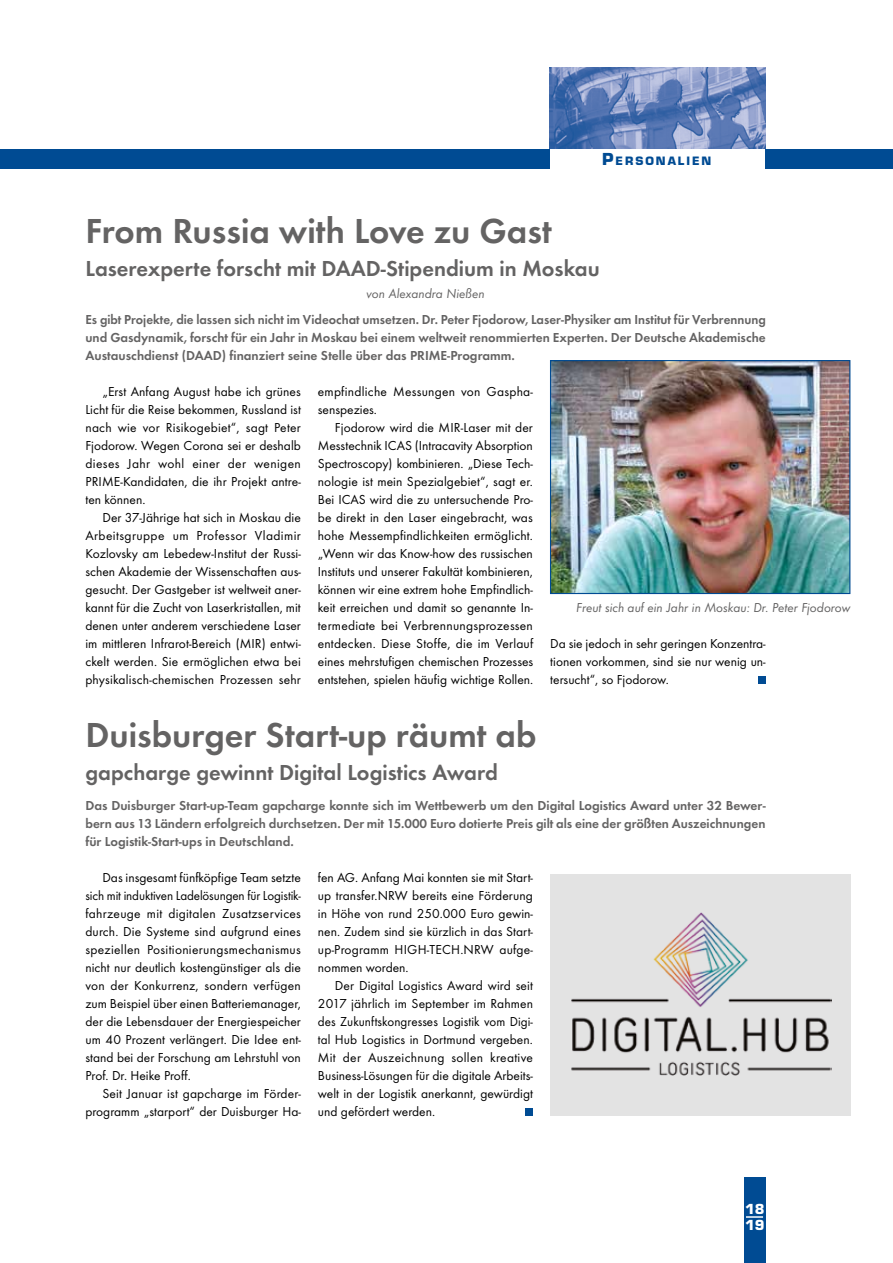
<style>
.page{position:relative;width:893px;height:1263px;background:#fff}
.page>*{position:absolute;margin:0;border:0;box-sizing:border-box;transform-origin:0 0}
.t1{font:36px "Futura T Dem";color:#646363}
.t2{font:22.5px "Futura T Dem";color:#646363}
.t3{font:13.5px/18px "Futura T Boo";color:#000;text-align:justify}
.t4{font:13.5px/18px "Futura T Dem";color:#646363;text-align:justify}
.t5{font:13.5px "Futura T Boo Obl";color:#646363}
.t6{font:700 13.5px/16.2px "Eurostile";color:#fff}
.t7{font:700 11.25px "Eurostile";letter-spacing:.17em;color:#004b93}
.s1{font-size:16.05px}
</style>
<div class="page">
<div style="left:0;top:149px;width:550px;height:20px;background:#004b93"></div>
<div style="left:765px;top:149px;width:128px;height:20px;background:#004b93"></div>
<div style="left:758px;top:676px;width:8px;height:8px;background:#004b93"></div>
<div style="left:525px;top:1108px;width:8px;height:8px;background:#004b93"></div>
<img style="left:552px;top:362px;width:296px;height:230px">
<div style="left:550px;top:360px;width:300px;height:234px;border:1px solid #004b93"></div>
<div style="left:550px;top:874px;width:300px;height:242px;background:#e3e3e3"></div>
<img style="left:571px;top:912px;width:261px;height:163px">
<div style="left:744px;top:1178px;width:21px;height:85px;background:#004b93"></div>
<svg style="left:746px;top:1216px;width:17px;height:2px"></svg>
<img style="left:550px;top:68px;width:215px;height:81px">
<p class="t7" style="left:602px;top:154px;width:111px"><span class="s1">P</span>ERSONALIEN</p>
<h1 class="t1" style="left:85px;top:210px;width:468px">From Russia with Love zu Gast</h1>
<h2 class="t2" style="left:85px;top:255px;width:516px">Laserexperte forscht mit DAAD-Stipendium in Moskau</h2>
<p class="t5" style="left:367px;top:286px;width:119px">von Alexandra Nießen</p>
<p class="t4" style="left:85px;top:310px;width:682px">Es gibt Projekte, die lassen sich nicht im Videochat umsetzen. Dr. Peter Fjodorow, Laser-Physiker am Institut für Verbrennung und Gasdynamik, forscht für ein Jahr in Moskau bei einem weltweit renommierten Experten. Der Deutsche Akademische Austauschdienst (DAAD) finanziert seine Stelle über das PRIME-Programm.</p>
<p class="t3" style="left:85px;top:383px;width:217px;text-indent:17px">„Erst Anfang August habe ich grünes Licht für die Reise bekommen, Russland ist nach wie vor Risikogebiet“, sagt Peter Fjodorow. Wegen Corona sei er deshalb dieses Jahr wohl einer der wenigen PRIME-Kandidaten, die ihr Projekt antre&shy;ten können.</p>
<p class="t3" style="left:85px;top:509px;width:217px;text-indent:17px">Der 37-Jährige hat sich in Moskau die Arbeitsgruppe um Professor Vladimir Kozlovsky am Lebedew-Institut der Russi&shy;schen Akademie der Wissenschaften aus&shy;gesucht. Der Gastgeber ist weltweit aner&shy;kannt für die Zucht von Laserkristallen, mit denen unter anderem verschiedene Laser im mittleren Infrarot-Bereich (MIR) entwi&shy;ckelt werden. Sie ermöglichen etwa bei physikalisch-chemischen Prozessen sehr</p>
<p class="t3" style="left:318px;top:383px;width:217px">empfindliche Messungen von Gaspha&shy;senspezies.</p>
<p class="t3" style="left:318px;top:419px;width:217px;text-align:left;text-indent:17px">Fjodorow wird die MIR-Laser mit der Messtechnik ICAS (Intracavity Absorption Spectroscopy) kombinieren. „Diese Tech&shy;nologie ist mein Spezialgebiet“, sagt er.<br>Bei ICAS wird die zu untersuchende Pro&shy;be direkt in den Laser eingebracht, was hohe Messempfindlichkeiten ermöglicht. „Wenn wir das Know-how des russischen Instituts und unserer Fakultät kombinieren, können wir eine extrem hohe Empfindlich&shy;keit erreichen und damit so genannte In&shy;termediate bei Verbrennungsprozessen entdecken. Diese Stoffe, die im Verlauf eines mehrstufigen chemischen Prozesses entstehen, spielen häufig wichtige Rollen.</p>
<p class="t5" style="left:576px;top:600px;width:276px">Freut sich auf ein Jahr in Moskau: Dr. Peter Fjodorow</p>
<p class="t3" style="left:550px;top:634px;width:217px">Da sie jedoch in sehr geringen Konzentra&shy;tionen vorkommen, sind sie nur wenig un&shy;tersucht“, so Fjodorow.</p>
<h1 class="t1" style="left:85px;top:714px;width:453px">Duisburger Start-up räumt ab</h1>
<h2 class="t2" style="left:85px;top:759px;width:414px">gapcharge gewinnt Digital Logistics Award</h2>
<p class="t4" style="left:85px;top:796px;width:682px">Das Duisburger Start-up-Team gapcharge konnte sich im Wettbewerb um den Digital Logistics Award unter 32 Bewer&shy;bern aus 13 Ländern erfolgreich durchsetzen. Der mit 15.000 Euro dotierte Preis gilt als eine der größten Auszeichnungen für Logistik-Start-ups in Deutschland.</p>
<p class="t3" style="left:85px;top:869px;width:217px;text-indent:17px">Das insgesamt fünfköpfige Team setzte sich mit induktiven Ladelösungen für Logistik&shy;fahrzeuge mit digitalen Zusatzservices durch. Die Systeme sind aufgrund eines speziellen Positionierungsmechanismus nicht nur deutlich kostengünstiger als die von der Konkurrenz, sondern verfügen zum Beispiel über einen Batteriemanager, der die Lebensdauer der Energiespeicher um 40 Prozent verlängert. Die Idee ent&shy;stand bei der Forschung am Lehrstuhl von Prof. Dr. Heike Proff.</p>
<p class="t3" style="left:85px;top:1085px;width:217px;text-align:right">Seit Januar ist gapcharge im Förder&shy;programm „starport“ der Duisburger Ha-</p>
<p class="t3" style="left:318px;top:869px;width:217px">fen AG. Anfang Mai konnten sie mit Start&shy;up transfer.NRW bereits eine Förderung in Höhe von rund 250.000 Euro gewin&shy;nen. Zudem sind sie kürzlich in das Start&shy;up-Programm HIGH-TECH.NRW aufge&shy;nommen worden.</p>
<p class="t3" style="left:318px;top:977px;width:217px;text-align:left;text-indent:17px">Der Digital Logistics Award wird seit 2017 jährlich im September im Rahmen des Zukunftskongresses Logistik vom Digi&shy;tal Hub Logistics in Dortmund vergeben.<br>Mit der Auszeichnung sollen kreative Business-Lösungen für die digitale Arbeits&shy;welt in der Logistik anerkannt, gewürdigt und gefördert werden.</p>
<p class="t6" style="left:745px;top:1201px;width:21px">18<br>19</p>
</div>
